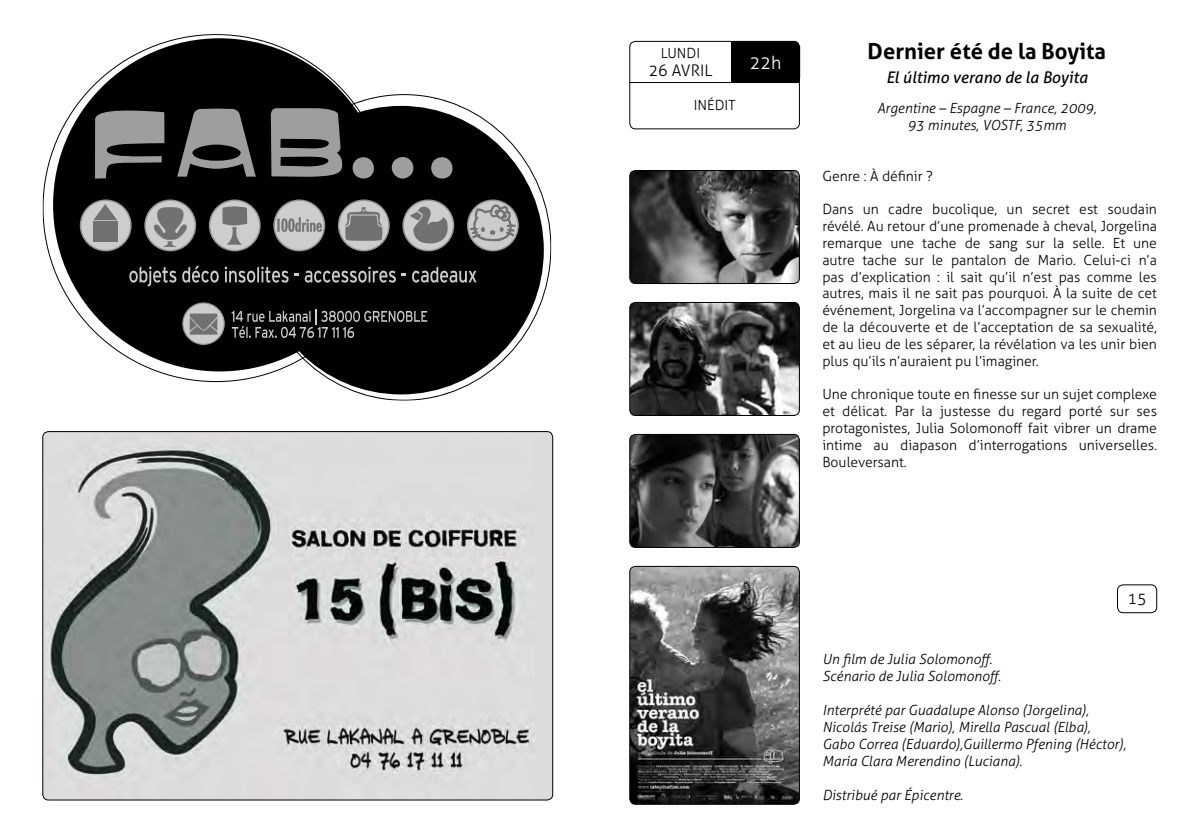
<style>
.page{position:relative;width:1191px;height:840px;background:#fff}
.page>*{position:absolute;margin:0;border:0;box-sizing:border-box;transform-origin:0 0}
.t1{font:700 22px "Aller";color:#000}
.t2{font:300 18px "Aller";color:#fff}
.t3{font:italic 16px "Aller";color:#000}
.t4{font:300 16px "Aller";color:#000}
.t5{font:300 14px/16.8px "Aller";color:#000;text-align:justify}
.t6{font:italic 300 14px/17px "Aller";color:#000}
</style>
<div class="page">
<div style="left:1117px;top:584px;width:40px;height:28px;border:1px solid #000;border-radius:6px"></div>
<div style="left:629px;top:41px;width:170px;height:88px;border:1px solid #000;border-radius:6px"></div>
<hr style="left:629px;top:82px;width:170px;height:1px;background:#000">
<div style="left:731px;top:41px;width:69px;height:42px;background:#000"></div>
<div style="left:731px;top:47px;width:68px;height:31px;border:1px solid #000"></div>
<img style="left:630px;top:434px;width:169px;height:113px">
<div style="left:629px;top:434px;width:170px;height:113px;border:1px solid #000;border-radius:6px"></div>
<img style="left:630px;top:302px;width:169px;height:113px">
<div style="left:629px;top:302px;width:170px;height:113px;border:1px solid #000;border-radius:6px"></div>
<img style="left:630px;top:170px;width:169px;height:113px">
<div style="left:629px;top:170px;width:170px;height:113px;border:1px solid #000;border-radius:6px"></div>
<img style="left:630px;top:566px;width:169px;height:237px">
<div style="left:629px;top:566px;width:170px;height:238px;border:1px solid #000;border-radius:6px"></div>
<img style="left:43px;top:431px;width:510px;height:368px">
<svg style="left:43px;top:34px;width:304px;height:348px"></svg>
<svg style="left:256px;top:94px;width:295px;height:306px"></svg>
<div style="left:53px;top:38px;width:333px;height:333px;background:#000;border-radius:166px"></div>
<svg style="left:258px;top:106px;width:286px;height:288px;fill:#000"></svg>
<svg style="left:129px;top:266px;width:47px;height:20px"></svg>
<svg style="left:182px;top:266px;width:37px;height:16px"></svg>
<svg style="left:225px;top:266px;width:63px;height:16px"></svg>
<svg style="left:305px;top:266px;width:91px;height:16px"></svg>
<svg style="left:412px;top:266px;width:64px;height:16px"></svg>
<svg style="left:338px;top:199px;width:52px;height:52px;background:#797a7b"></svg>
<svg style="left:402px;top:199px;width:52px;height:52px;background:#7d7e7f"></svg>
<svg style="left:231px;top:309px;width:196px;height:29px"></svg>
<svg style="left:182px;top:302px;width:43px;height:43px"></svg>
<svg style="left:144px;top:199px;width:52px;height:52px"></svg>
<svg style="left:209px;top:199px;width:52px;height:52px"></svg>
<svg style="left:80px;top:199px;width:52px;height:52px"></svg>
<svg style="left:273px;top:199px;width:52px;height:52px"></svg>
<svg style="left:467px;top:199px;width:52px;height:52px;background:#878889"></svg>
<svg style="left:95px;top:110px;width:69px;height:68px"></svg>
<svg style="left:177px;top:108px;width:79px;height:68px"></svg>
<svg style="left:271px;top:108px;width:71px;height:69px"></svg>
<svg style="left:350px;top:155px;width:28px;height:25px"></svg>
<svg style="left:392px;top:155px;width:24px;height:23px"></svg>
<svg style="left:428px;top:155px;width:28px;height:25px"></svg>
<p class="t5" style="left:661px;top:45px;width:41px">LUNDI</p>
<p class="t4" style="left:648px;top:61px;width:65px">26 AVRIL</p>
<p class="t5" style="left:694px;top:97px;width:43px">INÉDIT</p>
<p class="t2" style="left:749px;top:52px;width:33px">22h</p>
<h1 class="t1" style="left:867px;top:37px;width:240px">Dernier été de la Boyita</h1>
<p class="t3" style="left:886px;top:67px;width:203px">El último verano de la Boyita</p>
<p class="t6" style="left:877px;top:100px;width:221px;text-align:center">Argentine – Espagne – France, 2009,<br>93 minutes, VOSTF, 35mm</p>
<p class="t5" style="left:822px;top:167px;width:112px">Genre : À définir ?</p>
<p class="t5" style="left:822px;top:201px;width:336px">Dans un cadre bucolique, un secret est soudain révélé. Au retour d’une promenade à cheval, Jorgelina remarque une tache de sang sur la selle. Et une autre tache sur le pantalon de Mario. Celui-ci n’a pas d’explication : il sait qu’il n’est pas comme les autres, mais il ne sait pas pourquoi. À la suite de cet événement, Jorgelina va l’accompagner sur le chemin de la découverte et de l’acceptation de sa sexualité, et au lieu de les séparer, la révélation va les unir bien plus qu’ils n’auraient pu l’imaginer.</p>
<p class="t5" style="left:822px;top:385px;width:336px">Une chronique toute en finesse sur un sujet complexe et délicat. Par la justesse du regard porté sur ses protagonistes, Julia Solomonoff fait vibrer un drame intime au diapason d’interrogations universelles.<br>Bouleversant.</p>
<p class="t4" style="left:1127px;top:588px;width:21px">15</p>
<p class="t6" style="left:822px;top:650px;width:181px">Un film de Julia Solomonoff.<br>Scénario de Julia Solomonoff.</p>
<p class="t6" style="left:822px;top:701px;width:305px">Interprété par Guadalupe Alonso (Jorgelina), Nicolás Treise (Mario), Mirella Pascual (Elba), Gabo Correa (Eduardo),Guillermo Pfening (Héctor), María Clara Merendino (Luciana).</p>
<p class="t6" style="left:822px;top:786px;width:142px">Distribué par Épicentre.</p>
</div>
